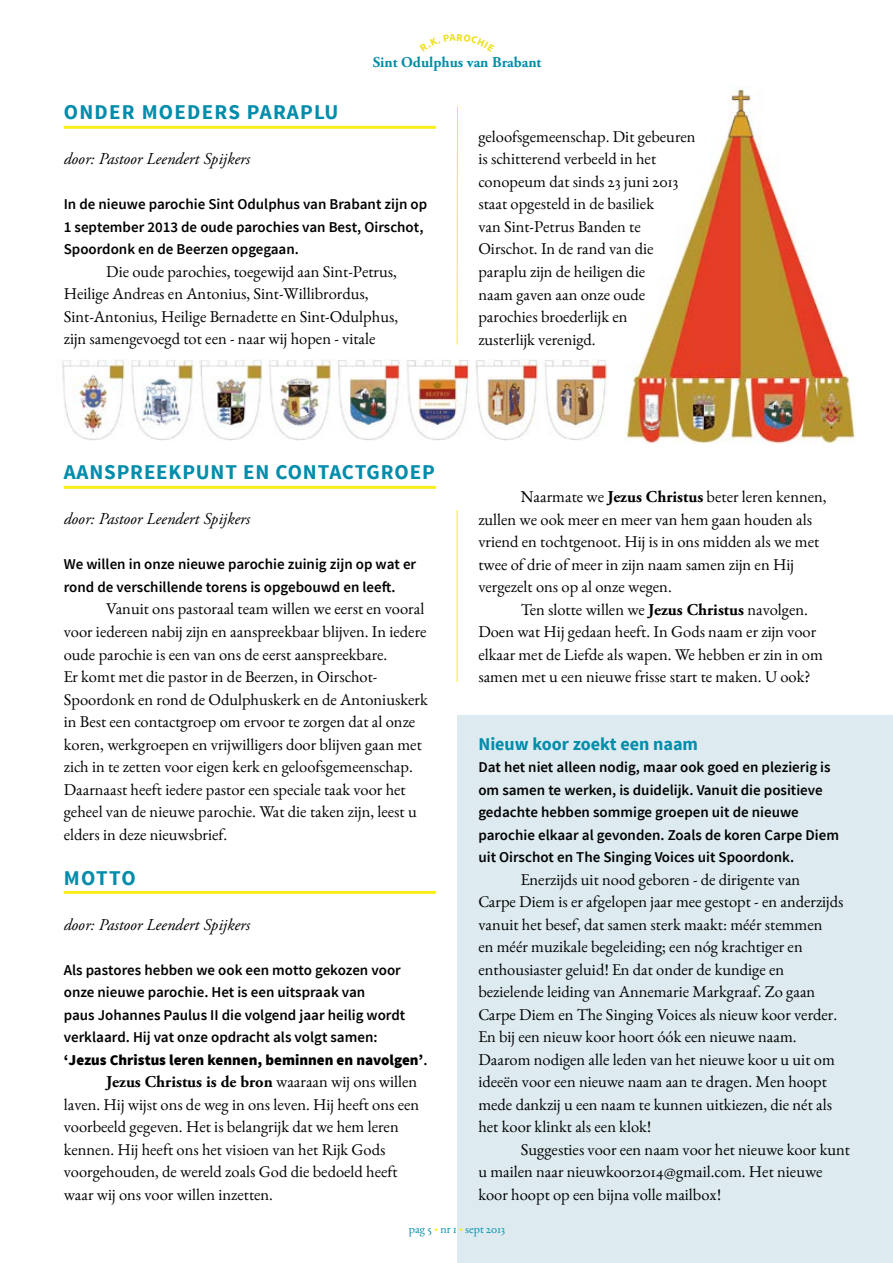
<style>
.page{position:relative;width:893px;height:1263px;background:#fff}
.page>*{position:absolute;margin:0;border:0;box-sizing:border-box;transform-origin:0 0}
.t1{font:700 21px "Source Sans Pro";letter-spacing:.06em;color:#008cab}
.t2{font:700 18px "Source Sans Pro";color:#008cab}
.t3{font:16.5px/22.5px "EB Garamond";color:#000}
.t4{font:italic 16.5px "Adobe Garamond Pro";color:#000}
.t5{font:700 16.5px "Adobe Garamond Pro";color:#000}
.t6{font:600 15px/22.5px "Source Sans Pro";color:#000}
.t7{font:700 15px "Adobe Garamond Pro";color:#008cab}
.t8{font:12px "EB Garamond";color:#008cab}
.s1{font-weight:900}
.s2{font-family:"EB Garamond";font-weight:400}
.s3{font-family:"Adobe Garamond Pro";font-weight:700}
.s4{color:#f9ed1a}
</style>
<div class="page">
<div style="left:457px;top:715px;width:436px;height:548px;background:#ddebf0"></div>
<img style="left:624px;top:86px;width:231px;height:357px">
<hr style="left:64px;top:126px;width:372px;height:3px;background:#f9ed1a">
<hr style="left:64px;top:486px;width:372px;height:3px;background:#f9ed1a">
<hr style="left:64px;top:891px;width:372px;height:3px;background:#f9ed1a">
<hr style="left:457px;top:510px;width:1px;height:172px;background:#f9ed1a">
<hr style="left:457px;top:106px;width:1px;height:238px;background:#f9ed1a">
<img style="left:62px;top:359px;width:547px;height:82px">
<p class="t7" style="left:373px;top:53px;width:170px">Sint Odulphus van Brabant</p>
<p class="t1" style="left:64px;top:99px;width:276px">ONDER MOEDERS PARAPLU</p>
<p class="t4" style="left:64px;top:149px;width:188px">door: Pastoor Leendert Spijkers</p>
<p class="t6" style="left:64px;top:194px;width:365px">In de nieuwe parochie Sint Odulphus van Brabant zijn op<br>1 september 2013 de oude parochies van Best, Oirschot,<br>Spoordonk en de Beerzen opgegaan.</p>
<p class="t3" style="left:64px;top:260px;width:336px;text-indent:43px">Die oude parochies, toegewijd aan Sint-Petrus, Heilige Andreas en Antonius, Sint-Willibrordus, Sint-Antonius, Heilige Bernadette en Sint-Odulphus, zijn samengevoegd tot een - naar wij hopen - vitale</p>
<p class="t3" style="left:478px;top:125px;width:219px">geloofsgemeenschap. Dit gebeuren is schitterend verbeeld in het conopeum dat sinds 23 juni 2013 staat opgesteld in de basiliek<br>van Sint-Petrus Banden te<br>Oirschot. In de rand van die paraplu zijn de heiligen die<br>naam gaven aan onze oude parochies broederlijk en<br>zusterlijk verenigd.</p>
<p class="t1" style="left:64px;top:459px;width:28px">AANSPREEKPUNT</p>
<p class="t1" style="left:243px;top:459px;width:47px">EN CONTACTGROEP</p>
<p class="t4" style="left:64px;top:509px;width:188px">door: Pastoor Leendert Spijkers</p>
<p class="t6" style="left:64px;top:554px;width:354px">We willen in onze nieuwe parochie zuinig zijn op wat er rond de verschillende torens is opgebouwd en leeft.</p>
<p class="t3" style="left:64px;top:597px;width:365px;text-indent:43px">Vanuit ons pastoraal team willen we eerst en vooral voor iedereen nabij zijn en aanspreekbaar blijven. In iedere oude parochie is een van ons de eerst aanspreekbare.<br>Er komt met die pastor in de Beerzen, in Oirschot-Spoordonk en rond de Odulphuskerk en de Antoniuskerk in Best een contactgroep om ervoor te zorgen dat al onze koren, werkgroepen en vrijwilligers door blijven gaan met zich in te zetten voor eigen kerk en geloofsgemeenschap.<br>Daarnaast heeft iedere pastor een speciale taak voor het geheel van de nieuwe parochie. Wat die taken zijn, leest u elders in deze nieuwsbrief.</p>
<p class="t1" style="left:64px;top:864px;width:32px">MOTTO</p>
<p class="t4" style="left:64px;top:914px;width:188px">door: Pastoor Leendert Spijkers</p>
<p class="t6" style="left:64px;top:959px;width:365px">Als pastores hebben we ook een motto gekozen voor onze nieuwe parochie. Het is een uitspraak van<br>paus Johannes Paulus II die volgend jaar heilig wordt verklaard. Hij vat onze opdracht als volgt samen:<br><span class="s1">‘Jezus Christus leren kennen, beminnen en navolgen’</span>.</p>
<p class="t5" style="left:106px;top:1072px;width:312px">Jezus Christus is de bron <span class="s2">waaraan wij ons willen</span></p>
<p class="t3" style="left:64px;top:1092px;width:357px">laven. Hij wijst ons de weg in ons leven. Hij heeft ons een voorbeeld gegeven. Het is belangrijk dat we hem leren kennen. Hij heeft ons het visioen van het Rijk Gods voorgehouden, de wereld zoals God die bedoeld heeft waar wij ons voor willen inzetten.</p>
<p class="t3" style="left:478px;top:485px;width:350px;text-indent:43px">Naarmate we <span class="s3">Jezus Christus</span> beter leren kennen, zullen we ook meer en meer van hem gaan houden als vriend en tochtgenoot. Hij is in ons midden als we met twee of drie of meer in zijn naam samen zijn en Hij vergezelt ons op al onze wegen.</p>
<p class="t3" style="left:478px;top:597px;width:346px;text-indent:43px">Ten slotte willen we <span class="s3">Jezus Christus</span> navolgen.<br>Doen wat Hij gedaan heeft. In Gods naam er zijn voor elkaar met de Liefde als wapen. We hebben er zin in om samen met u een nieuwe frisse start te maken. U ook?</p>
<p class="t2" style="left:478px;top:732px;width:221px">NIEUW KOOR ZOEKT EEN NAAM</p>
<p class="t6" style="left:478px;top:756px;width:362px">Dat het niet alleen nodig, maar ook goed en plezierig is om samen te werken, is duidelijk. Vanuit die positieve gedachte hebben sommige groepen uit de nieuwe parochie elkaar al gevonden. Zoals de koren Carpe Diem uit Oirschot en The Singing Voices uit Spoordonk.</p>
<p class="t3" style="left:478px;top:867px;width:367px;text-indent:43px">Enerzijds uit nood geboren - de dirigente van<br>Carpe Diem is er afgelopen jaar mee gestopt - en anderzijds vanuit het besef, dat samen sterk maakt: méér stemmen<br>en méér muzikale begeleiding; een nóg krachtiger en enthousiaster geluid! En dat onder de kundige en bezielende leiding van Annemarie Markgraaf. Zo gaan Carpe Diem en The Singing Voices als nieuw koor verder.<br>En bij een nieuw koor hoort óók een nieuwe naam.<br>Daarom nodigen alle leden van het nieuwe koor u uit om ideeën voor een nieuwe naam aan te dragen. Men hoopt mede dankzij u een naam te kunnen uitkiezen, die nét als het koor klinkt als een klok!</p>
<p class="t3" style="left:478px;top:1137px;width:373px;text-indent:43px">Suggesties voor een naam voor het nieuwe koor kunt u mailen naar nieuwkoor2014@gmail.com. Het nieuwe koor hoopt op een bijna volle mailbox!</p>
<p class="t8" style="left:409px;top:1219px;width:98px">pag 5 <span class="s4">•</span> nr 1 <span class="s4">•</span> sept 2013</p>
</div>
